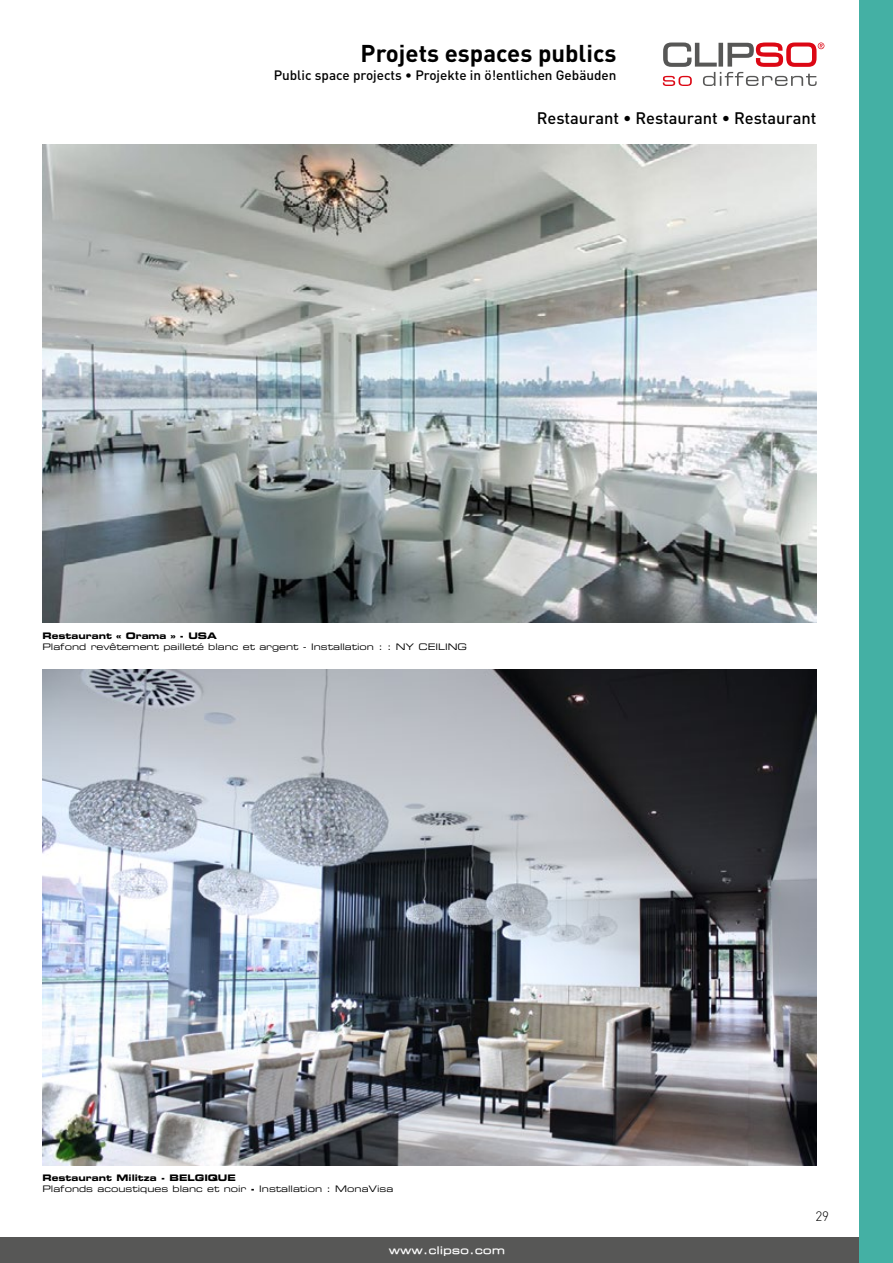
<style>
.page{position:relative;width:893px;height:1263px;background:#fff}
.page>*{position:absolute;margin:0;border:0;box-sizing:border-box;transform-origin:0 0}
.t1{font:700 24px "DIN";color:#000}
.t2{font:500 16.5px "DIN";color:#000}
.t3{font:500 13.5px "DIN";color:#000}
.t4{font:300 13.5px "DIN";color:#000}
.t5{font:10.35px "Eurostile Ext Two Med AF";letter-spacing:.05em;color:#fff}
.t6{font:9px "Eurostile Extended Two";color:#000}
.t7{font:9px "Eurostile Bold Extended Two";color:#000}
.s1{font-family:"Eurostile Bold Extended Two"}
</style>
<div class="page">
<hr style="left:0;top:0;width:1px;height:1243px;background:#dadada">
<div style="left:0;top:1237px;width:893px;height:26px;background:#575756"></div>
<div style="left:859px;top:0;width:34px;height:1263px;background:#44b0a4"></div>
<svg style="left:663px;top:43px;width:161px;height:43px"></svg>
<img style="left:43px;top:669px;width:773px;height:496px">
<img style="left:43px;top:145px;width:773px;height:478px">
<h1 class="t1" style="left:361px;top:38px;width:257px">Projets espaces publics</h1>
<h3 class="t3" style="left:274px;top:67px;width:344px">Public space projects • Projekte in ö!entlichen Gebäuden</h3>
<h2 class="t2" style="left:537px;top:108px;width:281px">Restaurant • Restaurant • Restaurant</h2>
<p class="t7" style="left:43px;top:629px;width:176px">Restaurant « Orama » - USA</p>
<p class="t6" style="left:43px;top:640px;width:426px">Plafond revêtement pailleté blanc et argent - Installation : : NY CEILING</p>
<p class="t7" style="left:43px;top:1172px;width:195px">Restaurant Militza - BELGIQUE</p>
<p class="t6" style="left:43px;top:1183px;width:352px">Plafonds acoustiques blanc et noir <span class="s1">-</span> Installation : MonaVisa</p>
<p class="t5" style="left:389px;top:1243px;width:117px">www.clipso.com</p>
<h3 class="t4" style="left:815px;top:1207px;width:15px">29</h3>
</div>
